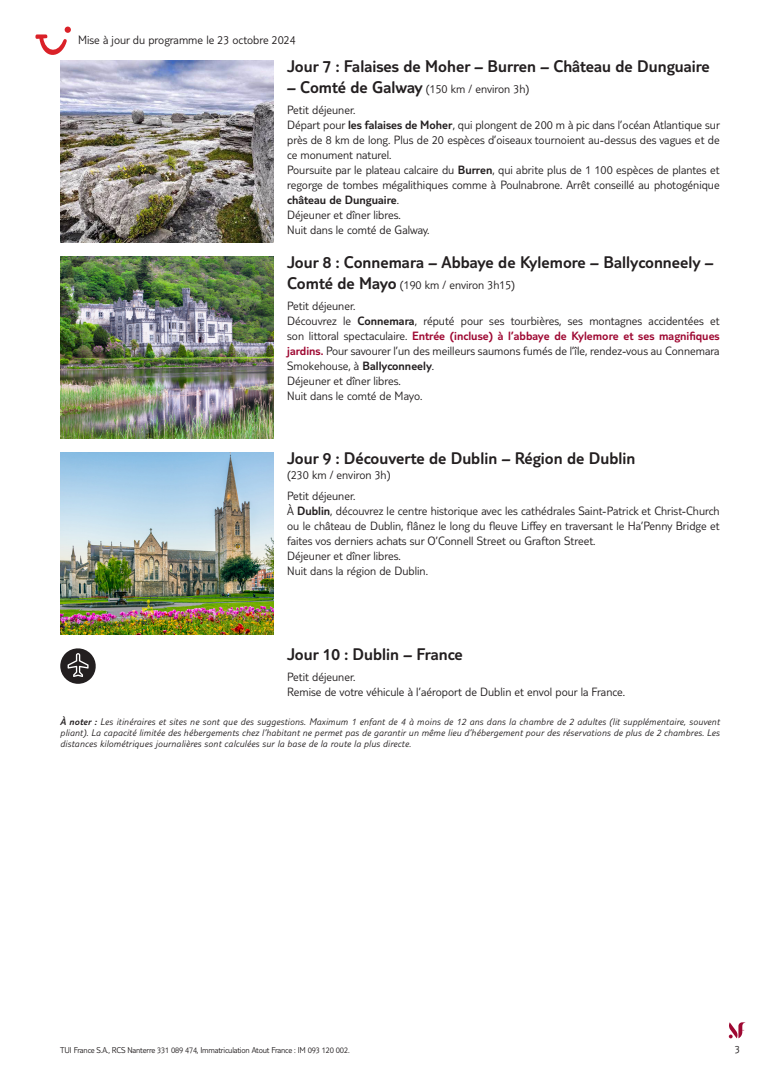
<style>
.page{position:relative;width:780px;height:1088px;background:#fff}
.page>*{position:absolute;margin:0;border:0;box-sizing:border-box;transform-origin:0 0}
.t1{font:300 17.5px "TUI Type";color:#231f20}
.t2{font:300 12.5px/15px "TUI Type";color:#231f20}
.t3{font:300 11.25px "TUI Type";color:#231f20}
.t4{font:italic 300 10px/11.2px "TUI Type";letter-spacing:.02em;color:#231f20;text-align:justify}
.t5{font:300 8.75px "TUI Type";letter-spacing:-.02em;color:#231f20}
.s1{font-size:17.5px}
.s2{font-style:inherit}
.s3{color:#9e0832}
</style>
<div class="page">
<svg style="left:728px;top:1022px;width:18px;height:16px"></svg>
<img style="left:60px;top:60px;width:213px;height:182px">
<img style="left:60px;top:256px;width:213px;height:182px">
<img style="left:60px;top:452px;width:213px;height:182px">
<svg style="left:60px;top:648px;width:36px;height:36px"></svg>
<svg style="left:35px;top:27px;width:36px;height:28px"></svg>
<p class="t2" style="left:78px;top:32px;width:219px">Mise à jour du programme le 23 octobre 2024</p>
<h1 class="t1" style="left:287px;top:56px;width:424px">Jour 7 : Falaises de Moher – Burren – Château de Dunguaire</h1>
<p class="t2" style="left:287px;top:78px;width:244px;line-height:20.6px"><span class="s1">– Comté de Galway</span> (150 km / environ 3h)<br>Petit déjeuner.</p>
<p class="t2" style="left:287px;top:117px;width:434px">Départ pour <span class="s2">les falaises de Moher</span>, qui plongent de 200 m à pic dans l’océan Atlantique sur près de 8 km de long. Plus de 20 espèces d’oiseaux tournoient au-dessus des vagues et de ce monument naturel.<br>Poursuite par le plateau calcaire du <span class="s2">Burren</span>, qui abrite plus de 1 100 espèces de plantes et regorge de tombes mégalithiques comme à Poulnabrone. Arrêt conseillé au photogénique <span class="s2">château de Dunguaire</span>.<br>Déjeuner et dîner libres.<br>Nuit dans le comté de Galway.</p>
<h1 class="t1" style="left:287px;top:252px;width:428px">Jour 8 : Connemara – Abbaye de Kylemore – Ballyconneely –</h1>
<p class="t2" style="left:287px;top:274px;width:229px;line-height:20.6px"><span class="s1">Comté de Mayo</span> (190 km / environ 3h15)<br>Petit déjeuner.</p>
<p class="t2" style="left:287px;top:313px;width:434px">Découvrez le <span class="s2">Connemara</span>, réputé pour ses tourbières, ses montagnes accidentées et son littoral spectaculaire. <span class="s3">Entrée (incluse) à l’abbaye de Kylemore et ses magnifiques jardins.</span> Pour savourer l’un des meilleurs saumons fumés de l’île, rendez-vous au Connemara Smokehouse, à <span class="s2">Ballyconneely</span>.<br>Déjeuner et dîner libres.<br>Nuit dans le comté de Mayo.</p>
<h1 class="t1" style="left:287px;top:448px;width:350px">Jour 9 : Découverte de Dublin – Région de Dublin</h1>
<p class="t2" style="left:287px;top:464px;width:105px;line-height:20.6px">(230 km / environ 3h)<br>Petit déjeuner.</p>
<p class="t2" style="left:287px;top:503px;width:434px">À <span class="s2">Dublin</span>, découvrez le centre historique avec les cathédrales Saint-Patrick et Christ-Church ou le château de Dublin, flânez le long du fleuve Liffey en traversant le Ha’Penny Bridge et faites vos derniers achats sur O’Connell Street ou Grafton Street.<br>Déjeuner et dîner libres.<br>Nuit dans la région de Dublin.</p>
<h1 class="t1" style="left:287px;top:644px;width:177px">Jour 10 : Dublin – France</h1>
<p class="t2" style="left:287px;top:669px;width:339px">Petit déjeuner.<br>Remise de votre véhicule à l’aéroport de Dublin et envol pour la France.</p>
<p class="t4" style="left:60px;top:716px;width:661px"><span class="s2">À noter :</span> Les itinéraires et sites ne sont que des suggestions. Maximum 1 enfant de 4 à moins de 12 ans dans la chambre de 2 adultes (lit supplémentaire, souvent pliant). La capacité limitée des hébergements chez l’habitant ne permet pas de garantir un même lieu d’hébergement pour des réservations de plus de 2 chambres. Les distances kilométriques journalières sont calculées sur la base de la route la plus directe.</p>
<p class="t5" style="left:60px;top:1045px;width:291px">TUI France S.A., RCS Nanterre 331 089 474, Immatriculation Atout France : IM 093 120 002.</p>
<p class="t3" style="left:734px;top:1042px;width:7px">3</p>
</div>
